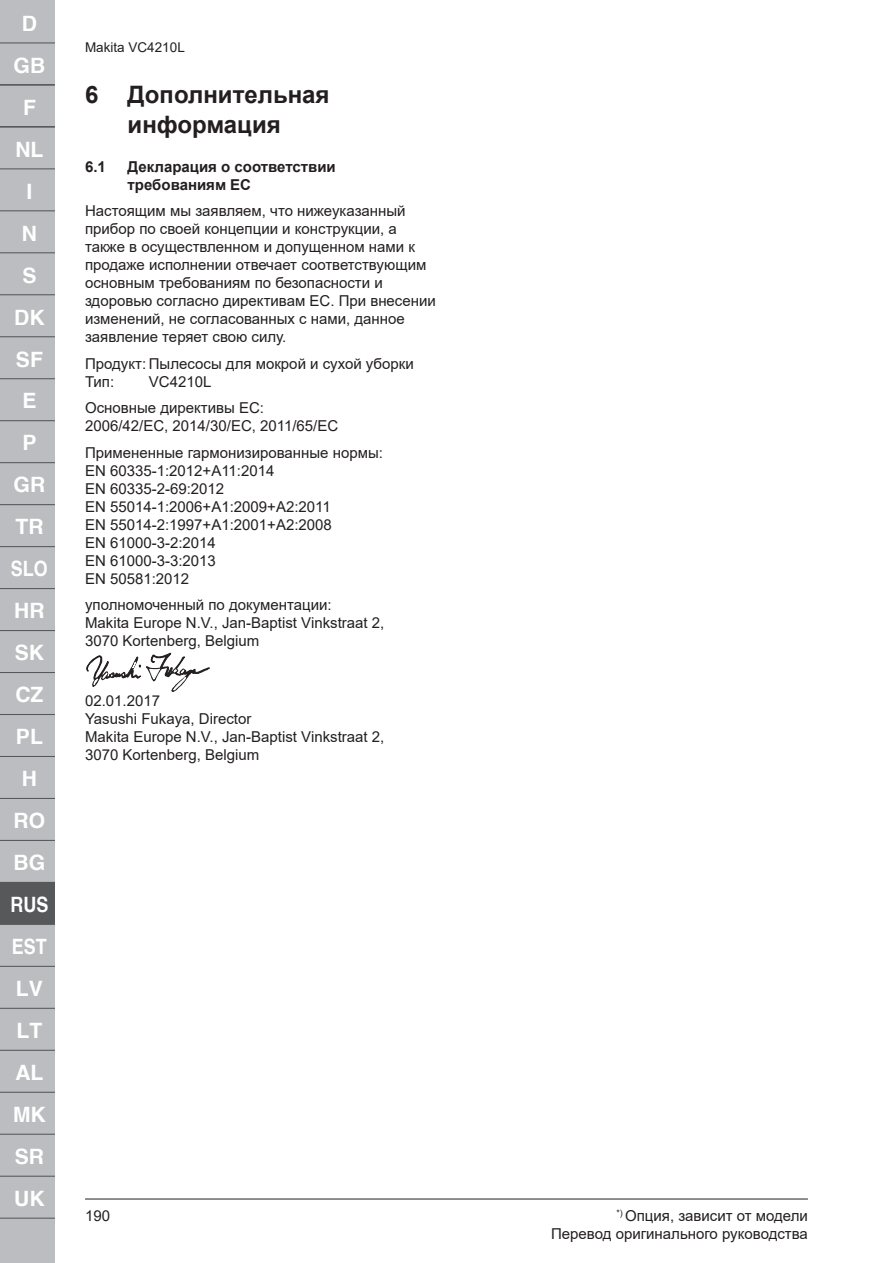
<style>
.page{position:relative;width:893px;height:1263px;background:#fff}
.page>*{position:absolute;margin:0;border:0;box-sizing:border-box;transform-origin:0 0}
.t1{font:700 24px/30px "Arial";color:#231f20;text-align:center}
.t2{font:700 21.15px/42px "Helvetica";color:#fff;text-align:center}
.t3{font:15px/18px "Arial";color:#231f20}
.t4{font:700 15px/18px "Arial";color:#231f20}
.t5{font:13.5px "Arial";color:#231f20}
</style>
<div class="page">
<hr style="left:85px;top:1199px;width:723px;height:1px;background:#231f20">
<div style="left:0;top:1198px;width:55px;height:65px;background:#bcbdc0"></div>
<div style="left:0;top:1px;width:55px;height:1197px;background:#bcbdc0"></div>
<div style="left:0;top:882px;width:55px;height:42px;background:#57585a"></div>
<hr style="left:0;top:168px;width:55px;height:1px;background:#57585a">
<hr style="left:0;top:210px;width:55px;height:1px;background:#57585a">
<hr style="left:0;top:252px;width:55px;height:1px;background:#57585a">
<hr style="left:0;top:294px;width:55px;height:1px;background:#57585a">
<hr style="left:0;top:336px;width:55px;height:1px;background:#57585a">
<hr style="left:0;top:378px;width:55px;height:1px;background:#57585a">
<hr style="left:0;top:420px;width:55px;height:1px;background:#57585a">
<hr style="left:0;top:462px;width:55px;height:1px;background:#57585a">
<hr style="left:0;top:504px;width:55px;height:1px;background:#57585a">
<hr style="left:0;top:546px;width:55px;height:1px;background:#57585a">
<hr style="left:0;top:588px;width:55px;height:1px;background:#57585a">
<hr style="left:0;top:630px;width:55px;height:1px;background:#57585a">
<hr style="left:0;top:672px;width:55px;height:1px;background:#57585a">
<hr style="left:0;top:714px;width:55px;height:1px;background:#57585a">
<hr style="left:0;top:756px;width:55px;height:1px;background:#57585a">
<hr style="left:0;top:798px;width:55px;height:1px;background:#57585a">
<hr style="left:0;top:840px;width:55px;height:1px;background:#57585a">
<hr style="left:0;top:966px;width:55px;height:1px;background:#57585a">
<hr style="left:0;top:1008px;width:55px;height:1px;background:#57585a">
<hr style="left:0;top:1050px;width:55px;height:1px;background:#57585a">
<hr style="left:0;top:1092px;width:55px;height:1px;background:#57585a">
<hr style="left:0;top:1134px;width:55px;height:1px;background:#57585a">
<hr style="left:0;top:1176px;width:55px;height:1px;background:#57585a">
<hr style="left:0;top:1217px;width:55px;height:2px;background:#57585a">
<hr style="left:0;top:42px;width:55px;height:1px;background:#57585a">
<hr style="left:0;top:84px;width:55px;height:1px;background:#231f20">
<hr style="left:0;top:126px;width:55px;height:1px;background:#231f20">
<hr style="left:0;top:924px;width:55px;height:1px;background:#57585a">
<svg style="left:86px;top:653px;width:124px;height:39px"></svg>
<h2 class="t2" style="left:10px;top:2px;width:39px">D<br>GB<br>F<br>NL<br>I<br>N<br>S<br>DK<br>SF<br>E<br>P<br>GR<br>TR<br>SLO<br>HR<br>SK<br>CZ<br>PL<br>H<br>RO<br>BG<br>RUS<br>EST<br>LV<br>LT<br>AL<br>MK<br>SR<br>UK</h2>
<p class="t5" style="left:85px;top:42px;width:101px">Makita VC4210L</p>
<h1 class="t1" style="left:85px;top:80px;width:246px">6 Дополнительная информация</h1>
<p class="t4" style="left:85px;top:158px;width:22px">6.1</p>
<p class="t4" style="left:128px;top:158px;width:210px">Декларация о соответствии требованиям ЕС</p>
<p class="t3" style="left:85px;top:202px;width:352px">Настоящим мы заявляем, что нижеуказанный прибор по своей концепции и конструкции, а также в осуществленном и допущенном нами к продаже исполнении отвечает соответствующим основным требованиям по безопасности и здоровью согласно директивам ЕС. При внесении изменений, не согласованных с нами, данное заявление теряет свою силу.</p>
<p class="t3" style="left:85px;top:354px;width:330px">Продукт: Пылесосы для мокрой и сухой уборки<br>Тип:</p>
<p class="t3" style="left:85px;top:368px;width:181px;line-height:26.5px;text-indent:64px">VC4210L<br>Основные директивы ЕС:</p>
<p class="t3" style="left:85px;top:413px;width:299px;line-height:26.5px">2006/42/EC, 2014/30/EC, 2011/65/EC<br>Примененные гармонизированные нормы:</p>
<p class="t3" style="left:85px;top:461px;width:248px">EN 60335-1:2012+A11:2014<br>EN 60335-2-69:2012<br>EN 55014-1:2006+A1:2009+A2:2011<br>EN 55014-2:1997+A1:2001+A2:2008<br>EN 61000-3-2:2014<br>EN 61000-3-3:2013<br>EN 50581:2012</p>
<p class="t3" style="left:85px;top:596px;width:301px">уполномоченный по документации:<br>Makita Europe N.V., Jan-Baptist Vinkstraat 2,<br>3070 Kortenberg, Belgium</p>
<p class="t3" style="left:85px;top:692px;width:301px">02.01.2017<br>Yasushi Fukaya, Director<br>Makita Europe N.V., Jan-Baptist Vinkstraat 2,<br>3070 Kortenberg, Belgium</p>
<p class="t3" style="left:85px;top:1208px;width:27px">190</p>
<p class="t3" style="left:551px;top:1206px;width:258px;text-align:right"><sup>*)</sup> Опция, зависит от модели<br>Перевод оригинального руководства</p>
</div>
